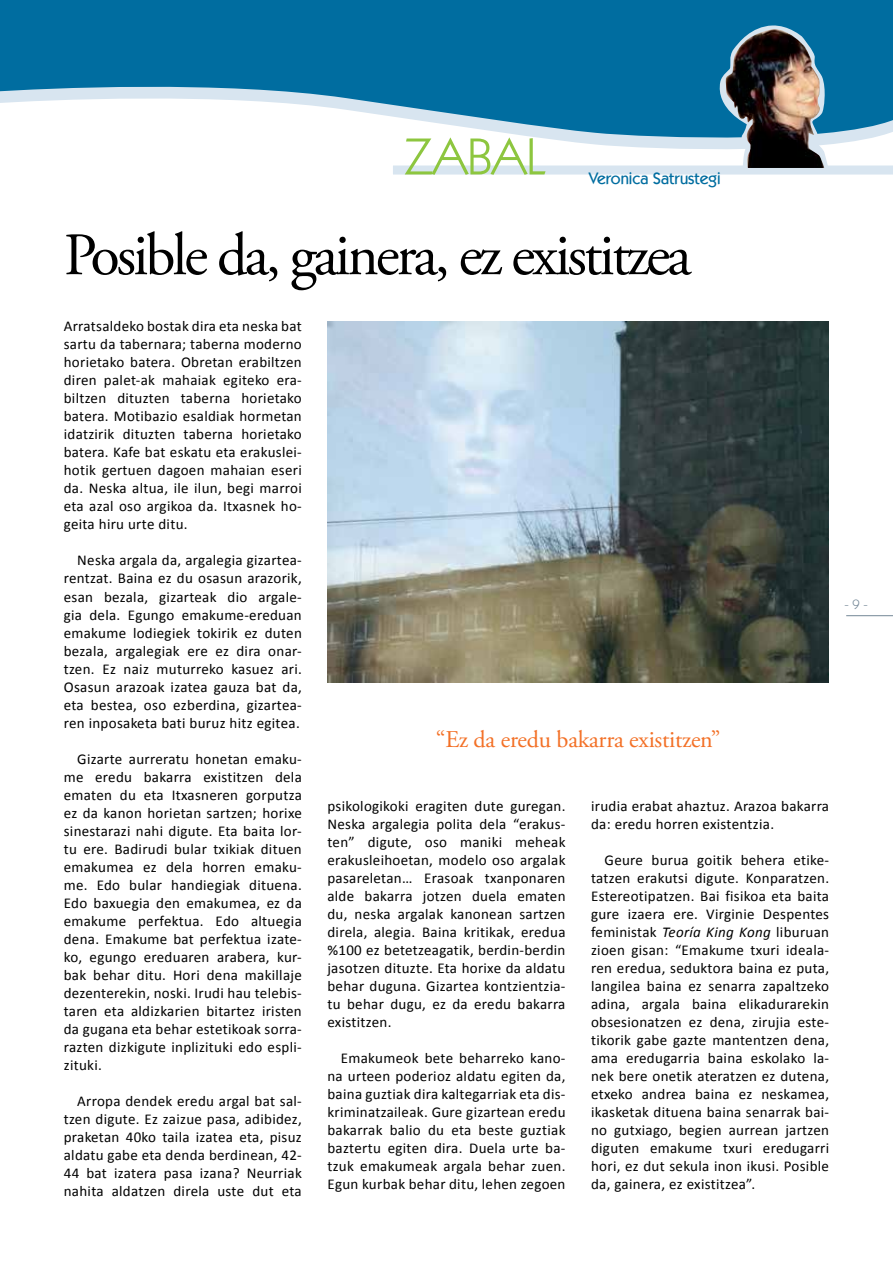
<style>
.page{position:relative;width:893px;height:1263px;background:#fff}
.page>*{position:absolute;margin:0;border:0;box-sizing:border-box;transform-origin:0 0}
.t1{font:60px "Adobe Garamond Pro";letter-spacing:-.05em;color:#000}
.t2{font:52.5px "Kabel IT Cby BT";color:#8dc63f}
.t3{font:24px "Adobe Garamond Pro";letter-spacing:-.01em;color:#f37026}
.t4{font:500 16.5px "Kabel IT Cby BT";color:#006da0}
.t5{font:15px/18px "Calibri";letter-spacing:.02em;color:#000;text-align:justify}
.t6{font:13.5px "Kabel IT Cby BT";color:#748797}
.s1{font-style:italic}
</style>
<div class="page">
<hr style="left:846px;top:615px;width:47px;height:1px;background:#748797">
<img style="left:327px;top:321px;width:501px;height:362px">
<svg style="left:0;top:0;width:893px;height:117px;background:#2984af"></svg>
<svg style="left:391px;top:25px;width:502px;height:150px"></svg>
<img style="left:725px;top:29px;width:99px;height:139px">
<h2 class="t2" style="left:404px;top:124px;width:143px">ZABAL</h2>
<p class="t4" style="left:589px;top:168px;width:133px">Veronica Satrustegi</p>
<h1 class="t1" style="left:64px;top:219px;width:629px">Posible da, gainera, ez existitzea</h1>
<p class="t5" style="left:64px;top:317px;width:240px">Arratsaldeko bostak dira eta neska bat sartu da tabernara; taberna moderno horietako batera. Obretan erabiltzen diren palet-ak mahaiak egiteko era&shy;biltzen dituzten taberna horietako batera. Motibazio esaldiak hormetan idatzirik dituzten taberna horietako batera. Kafe bat eskatu eta erakuslei&shy;hotik gertuen dagoen mahaian eseri da. Neska altua, ile ilun, begi marroi eta azal oso argikoa da. Itxasnek ho&shy;geita hiru urte ditu.</p>
<p class="t5" style="left:64px;top:551px;width:240px;text-indent:14px">Neska argala da, argalegia gizartea&shy;rentzat. Baina ez du osasun arazorik, esan bezala, gizarteak dio argale&shy;gia dela. Egungo emakume-ereduan emakume lodiegiek tokirik ez duten bezala, argalegiak ere ez dira onar&shy;tzen. Ez naiz muturreko kasuez ari.<br>Osasun arazoak izatea gauza bat da, eta bestea, oso ezberdina, gizartea&shy;ren inposaketa bati buruz hitz egitea.</p>
<p class="t5" style="left:64px;top:749px;width:240px;text-indent:14px">Gizarte aurreratu honetan emaku&shy;me eredu bakarra existitzen dela ematen du eta Itxasneren gorputza ez da kanon horietan sartzen; horixe sinestarazi nahi digute. Eta baita lor&shy;tu ere. Badirudi bular txikiak dituen emakumea ez dela horren emaku&shy;me. Edo bular handiegiak dituena.<br>Edo baxuegia den emakumea, ez da emakume perfektua. Edo altuegia dena. Emakume bat perfektua izate&shy;ko, egungo ereduaren arabera, kur&shy;bak behar ditu. Hori dena makillaje dezenterekin, noski. Irudi hau telebis&shy;taren eta aldizkarien bitartez iristen da gugana eta behar estetikoak sorra&shy;razten dizkigute inplizituki edo espli&shy;zituki.</p>
<p class="t5" style="left:64px;top:1091px;width:240px;text-indent:14px">Arropa dendek eredu argal bat sal&shy;tzen digute. Ez zaizue pasa, adibidez, praketan 40ko taila izatea eta, pisuz aldatu gabe eta denda berdinean, 42- 44 bat izatera pasa izana? Neurriak nahita aldatzen direla uste dut eta</p>
<h3 class="t3" style="left:436px;top:725px;width:286px">“Ez da eredu bakarra existitzen”</h3>
<p class="t5" style="left:327px;top:797px;width:240px">psikologikoki eragiten dute guregan.<br>Neska argalegia polita dela “erakus&shy;ten” digute, oso maniki meheak erakusleihoetan, modelo oso argalak pasareletan… Erasoak txanponaren alde bakarra jotzen duela ematen du, neska argalak kanonean sartzen direla, alegia. Baina kritikak, eredua %100 ez betetzeagatik, berdin-berdin jasotzen dituzte. Eta horixe da aldatu behar duguna. Gizartea kontzientzia&shy;tu behar dugu, ez da eredu bakarra existitzen.</p>
<p class="t5" style="left:327px;top:1049px;width:240px;text-indent:14px">Emakumeok bete beharreko kano&shy;na urteen poderioz aldatu egiten da, baina guztiak dira kaltegarriak eta dis&shy;kriminatzaileak. Gure gizartean eredu bakarrak balio du eta beste guztiak baztertu egiten dira. Duela urte ba&shy;tzuk emakumeak argala behar zuen.<br>Egun kurbak behar ditu, lehen zegoen</p>
<p class="t5" style="left:591px;top:797px;width:240px">irudia erabat ahaztuz. Arazoa bakarra da: eredu horren existentzia.</p>
<p class="t5" style="left:591px;top:851px;width:240px;text-indent:14px">Geure burua goitik behera etike&shy;tatzen erakutsi digute. Konparatzen.<br>Estereotipatzen. Bai fisikoa eta baita gure izaera ere. Virginie Despentes feministak <span class="s1">Teoría King Kong</span> liburuan zioen gisan: “Emakume txuri ideala&shy;ren eredua, seduktora baina ez puta, langilea baina ez senarra zapaltzeko adina, argala baina elikadurarekin obsesionatzen ez dena, zirujia este&shy;tikorik gabe gazte mantentzen dena, ama eredugarria baina eskolako la&shy;nek bere onetik ateratzen ez dutena, etxeko andrea baina ez neskamea, ikasketak dituena baina senarrak bai&shy;no gutxiago, begien aurrean jartzen diguten emakume txuri eredugarri hori, ez dut sekula inon ikusi. Posible da, gainera, ez existitzea”.</p>
<p class="t6" style="left:844px;top:596px;width:25px">- 9 -</p>
</div>
